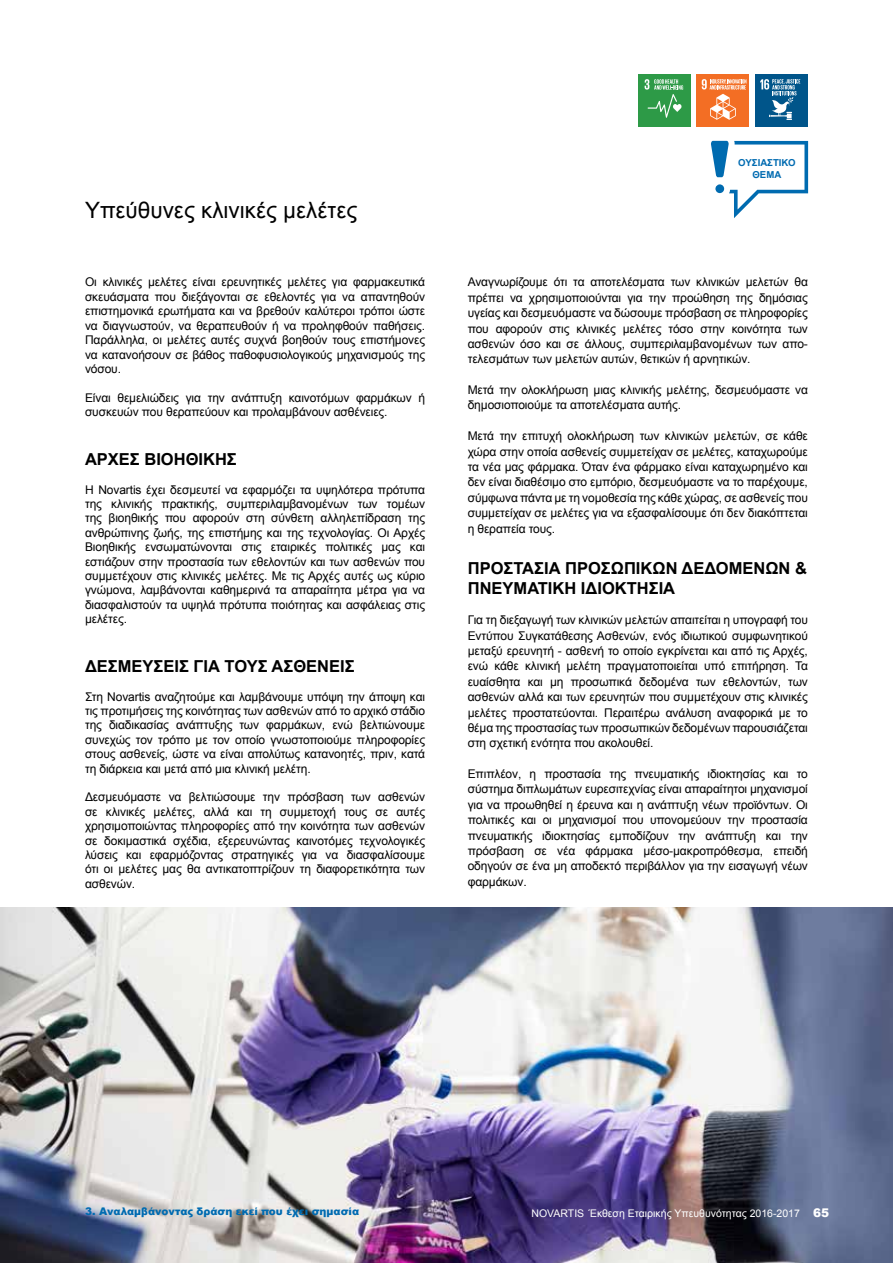
<style>
.page{position:relative;width:893px;height:1263px;background:#fff}
.page>*{position:absolute;margin:0;border:0;box-sizing:border-box;transform-origin:0 0}
.t1{font:22.5px "Arial";color:#000}
.t2{font:700 16.5px "Arial";color:#000}
.t3{font:12px/14.4px "Arial";letter-spacing:-.01em;color:#000;text-align:justify}
.t4{font:10.5px "Arial";color:#fff}
.t5{font:900 10.5px "Arial";color:#006bb1}
.t6{font:700 9.6px "Arial";color:#006bb1}
.s1{font-weight:900;font-size:12px}
</style>
<div class="page">
<img style="left:0;top:907px;width:893px;height:356px">
<svg style="left:711px;top:141px;width:97px;height:77px"></svg>
<div style="left:638px;top:74px;width:53px;height:53px;background:#2d9a47"></div>
<svg style="left:645px;top:79px;width:38px;height:39px"></svg>
<div style="left:696px;top:74px;width:53px;height:53px;background:#f36e24"></div>
<svg style="left:702px;top:79px;width:44px;height:41px"></svg>
<div style="left:755px;top:74px;width:53px;height:53px;background:#00558a"></div>
<svg style="left:760px;top:79px;width:40px;height:41px"></svg>
<h1 class="t1" style="left:85px;top:196px;width:274px">ΥΠΕΎΘΥΝΕΣ ΚΛΙΝΙΚΈΣ ΜΕΛΈΤΕΣ</h1>
<p class="t3" style="left:85px;top:275px;width:342px">ΟΙ ΚΛΙΝΙΚΈΣ ΜΕΛΈΤΕΣ ΕΊΝΑΙ ΕΡΕΥΝΗΤΙΚΈΣ ΜΕΛΈΤΕΣ ΓΙΑ ΦΑΡΜΑΚΕΥΤΙΚΆ ΣΚΕΥΆΣΜΑΤΑ ΠΟΥ ΔΙΕΞΆΓΟΝΤΑΙ ΣΕ ΕΘΕΛΟΝΤΈΣ ΓΙΑ ΝΑ ΑΠΑΝΤΗΘΟΎΝ ΕΠΙΣΤΗΜΟΝΙΚΆ ΕΡΩΤΉΜΑΤΑ ΚΑΙ ΝΑ ΒΡΕΘΟΎΝ ΚΑΛΎΤΕΡΟΙ ΤΡΌΠΟΙ ΏΣΤΕ ΝΑ ΔΙΑΓΝΩΣΤΟΎΝ, ΝΑ ΘΕΡΑΠΕΥΘΟΎΝ Ή ΝΑ ΠΡΟΛΗΦΘΟΎΝ ΠΑΘΉΣΕΙΣ.<br>ΠΑΡΆΛΛΗΛΑ, ΟΙ ΜΕΛΈΤΕΣ ΑΥΤΈΣ ΣΥΧΝΆ ΒΟΗΘΟΎΝ ΤΟΥΣ ΕΠΙΣΤΉΜΟΝΕΣ ΝΑ ΚΑΤΑΝΟΉΣΟΥΝ ΣΕ ΒΆΘΟΣ ΠΑΘΟΦΥΣΙΟΛΟΓΙΚΟΎΣ ΜΗΧΑΝΙΣΜΟΎΣ ΤΗΣ ΝΌΣΟΥ.</p>
<p class="t3" style="left:85px;top:390px;width:342px">ΕΊΝΑΙ ΘΕΜΕΛΙΏΔΕΙΣ ΓΙΑ ΤΗΝ ΑΝΆΠΤΥΞΗ ΚΑΙΝΟΤΌΜΩΝ ΦΑΡΜΆΚΩΝ Ή<br>ΣΥΣΚΕΥΏΝ ΠΟΥ ΘΕΡΑΠΕΎΟΥΝ ΚΑΙ ΠΡΟΛΑΜΒΆΝΟΥΝ ΑΣΘΈΝΕΙΕΣ.</p>
<h2 class="t2" style="left:85px;top:448px;width:24px">Αρχές</h2>
<h2 class="t2" style="left:144px;top:448px;width:23px">Βιοηθικής</h2>
<p class="t3" style="left:85px;top:482px;width:342px">Η NOVARTIS ΈΧΕΙ ΔΕΣΜΕΥΤΕΊ ΝΑ ΕΦΑΡΜΌΖΕΙ ΤΑ ΥΨΗΛΌΤΕΡΑ ΠΡΌΤΥΠΑ ΤΗΣ ΚΛΙΝΙΚΉΣ ΠΡΑΚΤΙΚΉΣ, ΣΥΜΠΕΡΙΛΑΜΒΑΝΟΜΈΝΩΝ ΤΩΝ ΤΟΜΈΩΝ ΤΗΣ ΒΙΟΗΘΙΚΉΣ ΠΟΥ ΑΦΟΡΟΎΝ ΣΤΗ ΣΎΝΘΕΤΗ ΑΛΛΗΛΕΠΊΔΡΑΣΗ ΤΗΣ ΑΝΘΡΏΠΙΝΗΣ ΖΩΉΣ, ΤΗΣ ΕΠΙΣΤΉΜΗΣ ΚΑΙ ΤΗΣ ΤΕΧΝΟΛΟΓΊΑΣ. ΟΙ ΑΡΧΈΣ ΒΙΟΗΘΙΚΉΣ ΕΝΣΩΜΑΤΏΝΟΝΤΑΙ ΣΤΙΣ ΕΤΑΙΡΙΚΈΣ ΠΟΛΙΤΙΚΈΣ ΜΑΣ ΚΑΙ ΕΣΤΙΆΖΟΥΝ ΣΤΗΝ ΠΡΟΣΤΑΣΊΑ ΤΩΝ ΕΘΕΛΟΝΤΏΝ ΚΑΙ ΤΩΝ ΑΣΘΕΝΏΝ ΠΟΥ ΣΥΜΜΕΤΈΧΟΥΝ ΣΤΙΣ ΚΛΙΝΙΚΈΣ ΜΕΛΈΤΕΣ. ΜΕ ΤΙΣ ΑΡΧΈΣ ΑΥΤΈΣ ΩΣ ΚΎΡΙΟ ΓΝΏΜΟΝΑ, ΛΑΜΒΆΝΟΝΤΑΙ ΚΑΘΗΜΕΡΙΝΆ ΤΑ ΑΠΑΡΑΊΤΗΤΑ ΜΈΤΡΑ ΓΙΑ ΝΑ ΔΙΑΣΦΑΛΙΣΤΟΎΝ ΤΑ ΥΨΗΛΆ ΠΡΌΤΥΠΑ ΠΟΙΌΤΗΤΑΣ ΚΑΙ ΑΣΦΆΛΕΙΑΣ ΣΤΙΣ ΜΕΛΈΤΕΣ.</p>
<h2 class="t2" style="left:85px;top:655px;width:23px">Δεσμεύσεις</h2>
<h2 class="t2" style="left:194px;top:655px;width:10px">για</h2>
<h2 class="t2" style="left:225px;top:655px;width:12px">τους</h2>
<h2 class="t2" style="left:272px;top:655px;width:23px">Ασθενείς</h2>
<p class="t3" style="left:85px;top:689px;width:342px">ΣΤΗ NOVARTIS ΑΝΑΖΗΤΟΎΜΕ ΚΑΙ ΛΑΜΒΆΝΟΥΜΕ ΥΠΌΨΗ ΤΗΝ ΆΠΟΨΗ ΚΑΙ ΤΙΣ ΠΡΟΤΙΜΉΣΕΙΣ ΤΗΣ ΚΟΙΝΌΤΗΤΑΣ ΤΩΝ ΑΣΘΕΝΏΝ ΑΠΌ ΤΟ ΑΡΧΙΚΌ ΣΤΆΔΙΟ ΤΗΣ ΔΙΑΔΙΚΑΣΊΑΣ ΑΝΆΠΤΥΞΗΣ ΤΩΝ ΦΑΡΜΆΚΩΝ, ΕΝΏ ΒΕΛΤΙΏΝΟΥΜΕ ΣΥΝΕΧΏΣ ΤΟΝ ΤΡΌΠΟ ΜΕ ΤΟΝ ΟΠΟΊΟ ΓΝΩΣΤΟΠΟΙΟΎΜΕ ΠΛΗΡΟΦΟΡΊΕΣ ΣΤΟΥΣ ΑΣΘΕΝΕΊΣ, ΏΣΤΕ ΝΑ ΕΊΝΑΙ ΑΠΟΛΎΤΩΣ ΚΑΤΑΝΟΗΤΈΣ, ΠΡΙΝ, ΚΑΤΆ ΤΗ ΔΙΆΡΚΕΙΑ ΚΑΙ ΜΕΤΆ ΑΠΌ ΜΙΑ ΚΛΙΝΙΚΉ ΜΕΛΈΤΗ.</p>
<p class="t3" style="left:85px;top:790px;width:342px">ΔΕΣΜΕΥΌΜΑΣΤΕ ΝΑ ΒΕΛΤΙΏΣΟΥΜΕ ΤΗΝ ΠΡΌΣΒΑΣΗ ΤΩΝ ΑΣΘΕΝΏΝ ΣΕ ΚΛΙΝΙΚΈΣ ΜΕΛΈΤΕΣ, ΑΛΛΆ ΚΑΙ ΤΗ ΣΥΜΜΕΤΟΧΉ ΤΟΥΣ ΣΕ ΑΥΤΈΣ ΧΡΗΣΙΜΟΠΟΙΏΝΤΑΣ ΠΛΗΡΟΦΟΡΊΕΣ ΑΠΌ ΤΗΝ ΚΟΙΝΌΤΗΤΑ ΤΩΝ ΑΣΘΕΝΏΝ ΣΕ ΔΟΚΙΜΑΣΤΙΚΆ ΣΧΈΔΙΑ, ΕΞΕΡΕΥΝΏΝΤΑΣ ΚΑΙΝΟΤΌΜΕΣ ΤΕΧΝΟΛΟΓΙΚΈΣ ΛΎΣΕΙΣ ΚΑΙ ΕΦΑΡΜΌΖΟΝΤΑΣ ΣΤΡΑΤΗΓΙΚΈΣ ΓΙΑ ΝΑ ΔΙΑΣΦΑΛΊΣΟΥΜΕ ΌΤΙ ΟΙ ΜΕΛΈΤΕΣ ΜΑΣ ΘΑ ΑΝΤΙΚΑΤΟΠΤΡΊΖΟΥΝ ΤΗ ΔΙΑΦΟΡΕΤΙΚΌΤΗΤΑ ΤΩΝ ΑΣΘΕΝΏΝ.</p>
<p class="t6" style="left:738px;top:156px;width:7px">ουσιαστικο</p>
<p class="t6" style="left:752px;top:168px;width:9px">θεμα</p>
<p class="t3" style="left:468px;top:275px;width:342px;line-height:15.3px">ΑΝΑΓΝΩΡΊΖΟΥΜΕ ΌΤΙ ΤΑ ΑΠΟΤΕΛΈΣΜΑΤΑ ΤΩΝ ΚΛΙΝΙΚΏΝ ΜΕΛΕΤΏΝ ΘΑ ΠΡΈΠΕΙ ΝΑ ΧΡΗΣΙΜΟΠΟΙΟΎΝΤΑΙ ΓΙΑ ΤΗΝ ΠΡΟΏΘΗΣΗ ΤΗΣ ΔΗΜΌΣΙΑΣ ΥΓΕΊΑΣ ΚΑΙ ΔΕΣΜΕΥΌΜΑΣΤΕ ΝΑ ΔΏΣΟΥΜΕ ΠΡΌΣΒΑΣΗ ΣΕ ΠΛΗΡΟΦΟΡΊΕΣ ΠΟΥ ΑΦΟΡΟΎΝ ΣΤΙΣ ΚΛΙΝΙΚΈΣ ΜΕΛΈΤΕΣ ΤΌΣΟ ΣΤΗΝ ΚΟΙΝΌΤΗΤΑ ΤΩΝ ΑΣΘΕΝΏΝ ΌΣΟ ΚΑΙ ΣΕ ΆΛΛΟΥΣ, ΣΥΜΠΕΡΙΛΑΜΒΑΝΟΜΈΝΩΝ ΤΩΝ ΑΠΟ-ΤΕΛΕΣΜΆΤΩΝ ΤΩΝ ΜΕΛΕΤΏΝ ΑΥΤΏΝ, ΘΕΤΙΚΏΝ Ή ΑΡΝΗΤΙΚΏΝ.</p>
<p class="t3" style="left:468px;top:382px;width:342px;line-height:15.3px">ΜΕΤΆ ΤΗΝ ΟΛΟΚΛΉΡΩΣΗ ΜΙΑΣ ΚΛΙΝΙΚΉΣ ΜΕΛΈΤΗΣ, ΔΕΣΜΕΥΌΜΑΣΤΕ ΝΑ<br>ΔΗΜΟΣΙΟΠΟΙΟΎΜΕ ΤΑ ΑΠΟΤΕΛΈΣΜΑΤΑ ΑΥΤΉΣ.</p>
<p class="t3" style="left:468px;top:428px;width:342px;line-height:15.3px">ΜΕΤΆ ΤΗΝ ΕΠΙΤΥΧΉ ΟΛΟΚΛΉΡΩΣΗ ΤΩΝ ΚΛΙΝΙΚΏΝ ΜΕΛΕΤΏΝ, ΣΕ ΚΆΘΕ ΧΏΡΑ ΣΤΗΝ ΟΠΟΊΑ ΑΣΘΕΝΕΊΣ ΣΥΜΜΕΤΕΊΧΑΝ ΣΕ ΜΕΛΈΤΕΣ, ΚΑΤΑΧΩΡΟΎΜΕ ΤΑ ΝΈΑ ΜΑΣ ΦΆΡΜΑΚΑ. ΌΤΑΝ ΈΝΑ ΦΆΡΜΑΚΟ ΕΊΝΑΙ ΚΑΤΑΧΩΡΗΜΈΝΟ ΚΑΙ ΔΕΝ ΕΊΝΑΙ ΔΙΑΘΈΣΙΜΟ ΣΤΟ ΕΜΠΌΡΙΟ, ΔΕΣΜΕΥΌΜΑΣΤΕ ΝΑ ΤΟ ΠΑΡΈΧΟΥΜΕ, ΣΎΜΦΩΝΑ ΠΆΝΤΑ ΜΕ ΤΗ ΝΟΜΟΘΕΣΊΑ ΤΗΣ ΚΆΘΕ ΧΏΡΑΣ, ΣΕ ΑΣΘΕΝΕΊΣ ΠΟΥ ΣΥΜΜΕΤΕΊΧΑΝ ΣΕ ΜΕΛΈΤΕΣ ΓΙΑ ΝΑ ΕΞΑΣΦΑΛΊΣΟΥΜΕ ΌΤΙ ΔΕΝ ΔΙΑΚΌΠΤΕΤΑΙ Η ΘΕΡΑΠΕΊΑ ΤΟΥΣ.</p>
<h2 class="t2" style="left:468px;top:557px;width:23px">Προστασία</h2>
<h2 class="t2" style="left:565px;top:557px;width:24px">Προσωπικών</h2>
<h2 class="t2" style="left:682px;top:557px;width:25px">Δεδομένων</h2>
<h2 class="t2" style="left:795px;top:557px;width:13px">&amp;</h2>
<h2 class="t2" style="left:468px;top:577px;width:24px">Πνευματική</h2>
<h2 class="t2" style="left:581px;top:577px;width:16px">Ιδιοκτησία</h2>
<p class="t3" style="left:468px;top:613px;width:342px;line-height:15.3px">ΓΙΑ ΤΗ ΔΙΕΞΑΓΩΓΉ ΤΩΝ ΚΛΙΝΙΚΏΝ ΜΕΛΕΤΏΝ ΑΠΑΙΤΕΊΤΑΙ Η ΥΠΟΓΡΑΦΉ ΤΟΥ ΕΝΤΎΠΟΥ ΣΥΓΚΑΤΆΘΕΣΗΣ ΑΣΘΕΝΏΝ, ΕΝΌΣ ΙΔΙΩΤΙΚΟΎ ΣΥΜΦΩΝΗΤΙΚΟΎ ΜΕΤΑΞΎ ΕΡΕΥΝΗΤΉ - ΑΣΘΕΝΉ ΤΟ ΟΠΟΊΟ ΕΓΚΡΊΝΕΤΑΙ ΚΑΙ ΑΠΌ ΤΙΣ ΑΡΧΈΣ, ΕΝΏ ΚΆΘΕ ΚΛΙΝΙΚΉ ΜΕΛΈΤΗ ΠΡΑΓΜΑΤΟΠΟΙΕΊΤΑΙ ΥΠΌ ΕΠΙΤΉΡΗΣΗ. ΤΑ ΕΥΑΊΣΘΗΤΑ ΚΑΙ ΜΗ ΠΡΟΣΩΠΙΚΆ ΔΕΔΟΜΈΝΑ ΤΩΝ ΕΘΕΛΟΝΤΏΝ, ΤΩΝ ΑΣΘΕΝΏΝ ΑΛΛΆ ΚΑΙ ΤΩΝ ΕΡΕΥΝΗΤΏΝ ΠΟΥ ΣΥΜΜΕΤΈΧΟΥΝ ΣΤΙΣ ΚΛΙΝΙΚΈΣ ΜΕΛΈΤΕΣ ΠΡΟΣΤΑΤΕΎΟΝΤΑΙ. ΠΕΡΑΙΤΈΡΩ ΑΝΆΛΥΣΗ ΑΝΑΦΟΡΙΚΆ ΜΕ ΤΟ ΘΈΜΑ ΤΗΣ ΠΡΟΣΤΑΣΊΑΣ ΤΩΝ ΠΡΟΣΩΠΙΚΏΝ ΔΕΔΟΜΈΝΩΝ ΠΑΡΟΥΣΙΆΖΕΤΑΙ ΣΤΗ ΣΧΕΤΙΚΉ ΕΝΌΤΗΤΑ ΠΟΥ ΑΚΟΛΟΥΘΕΊ.</p>
<p class="t3" style="left:468px;top:766px;width:342px;line-height:15.3px">ΕΠΙΠΛΈΟΝ, Η ΠΡΟΣΤΑΣΊΑ ΤΗΣ ΠΝΕΥΜΑΤΙΚΉΣ ΙΔΙΟΚΤΗΣΊΑΣ ΚΑΙ ΤΟ ΣΎΣΤΗΜΑ ΔΙΠΛΩΜΆΤΩΝ ΕΥΡΕΣΙΤΕΧΝΊΑΣ ΕΊΝΑΙ ΑΠΑΡΑΊΤΗΤΟΙ ΜΗΧΑΝΙΣΜΟΊ ΓΙΑ ΝΑ ΠΡΟΩΘΗΘΕΊ Η ΈΡΕΥΝΑ ΚΑΙ Η ΑΝΆΠΤΥΞΗ ΝΈΩΝ ΠΡΟΪΌΝΤΩΝ. ΟΙ ΠΟΛΙΤΙΚΈΣ ΚΑΙ ΟΙ ΜΗΧΑΝΙΣΜΟΊ ΠΟΥ ΥΠΟΝΟΜΕΎΟΥΝ ΤΗΝ ΠΡΟΣΤΑΣΊΑ ΠΝΕΥΜΑΤΙΚΉΣ ΙΔΙΟΚΤΗΣΊΑΣ ΕΜΠΟΔΊΖΟΥΝ ΤΗΝ ΑΝΆΠΤΥΞΗ ΚΑΙ ΤΗΝ ΠΡΌΣΒΑΣΗ ΣΕ ΝΈΑ ΦΆΡΜΑΚΑ ΜΈΣΟ-ΜΑΚΡΟΠΡΌΘΕΣΜΑ, ΕΠΕΙΔΉ ΟΔΗΓΟΎΝ ΣΕ ΈΝΑ ΜΗ ΑΠΟΔΕΚΤΌ ΠΕΡΙΒΆΛΛΟΝ ΓΙΑ ΤΗΝ ΕΙΣΑΓΩΓΉ ΝΈΩΝ ΦΑΡΜΆΚΩΝ.</p>
<p class="t5" style="left:85px;top:1204px;width:276px">3. Αναλαμβάνοντας δράση εκεί που έχει σημασία</p>
<p class="t4" style="left:532px;top:1207px;width:299px">NOVARTIS ΈΚΘΕΣΗ ΕΤΑΙΡΙΚΉΣ ΥΠΕΥΘΥΝΌΤΗΤΑΣ 2016-2017 <span class="s1">65</span></p>
</div>
